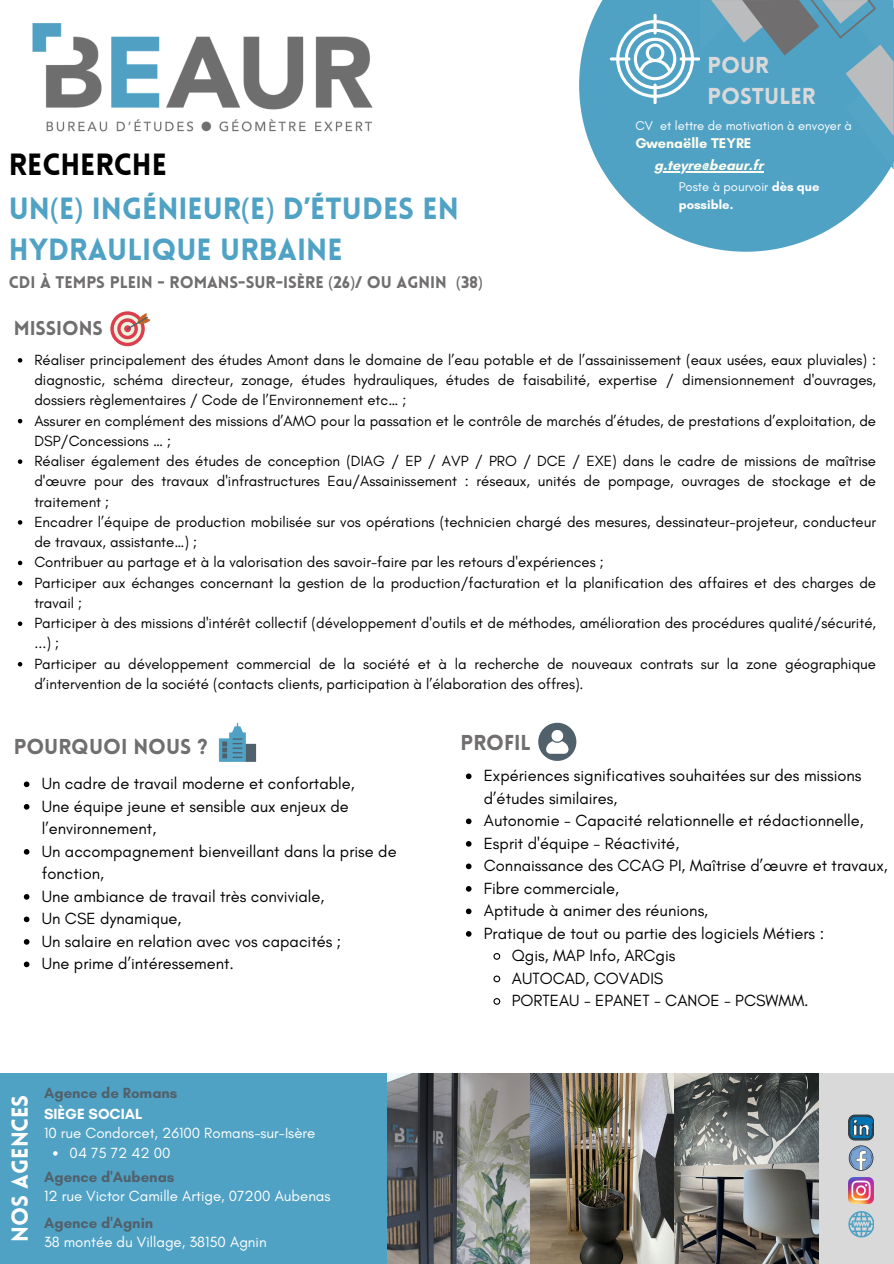
<style>
.page{position:relative;width:894px;height:1264px;background:#fff}
.page>*{position:absolute;margin:0;border:0;box-sizing:border-box;transform-origin:0 0}
.t1{font:900 30px/41.7px "Lovelo";color:#50a2c5}
.t2{font:900 30px "Lovelo";color:#000}
.t3{font:900 22.5px/31.5px "Lovelo";color:#d9d9d9}
.t4{font:900 22.5px "Lovelo";color:#fff}
.t5{font:900 21px "Lovelo";color:#706e6e}
.t6{font:900 19.5px "Lovelo";color:#706e6e}
.t7{font:16.5px/22.5px "Glacial Indifference";color:#000}
.t8{font:900 16.5px "Lovelo";color:#706e6e}
.t9{font:15px/20.2px "Glacial Indifference";color:#000}
.t10{font:15px "Glacial Indifference";color:#fff}
.t11{font:700 15px/20.2px "Glacial Indifference";color:#50616c}
.t12{font:700 14.4px "Glacial Indifference";color:#fefdef}
.t13{font:12.9px "Glacial Indifference";color:#fff}
.t14{font:700 12.9px "Glacial Indifference";color:#fff}
.s1{font-family:"Noto Sans";font-weight:400}
.s2{font-weight:700}
.s3{color:#fff}
</style>
<div class="page">
<img style="left:32px;top:23px;width:341px;height:109px">
<svg style="left:110px;top:311px;width:41px;height:35px"></svg>
<div style="left:0;top:1073px;width:818px;height:190px;background:#50a2c5"></div>
<img style="left:387px;top:1073px;width:431px;height:190px">
<div style="left:818px;top:1073px;width:75px;height:190px;background:#d9d9d9"></div>
<div style="left:848px;top:1114px;width:25px;height:26px;border:1px solid #333;border-radius:6px"></div>
<svg style="left:849px;top:1115px;width:23px;height:24px"></svg>
<svg style="left:848px;top:1145px;width:25px;height:25px"></svg>
<img style="left:848px;top:1177px;width:25px;height:26px">
<svg style="left:848px;top:1211px;width:25px;height:26px"></svg>
<svg style="left:579px;top:0;width:310px;height:252px;fill:#50a2c5"></svg>
<hr style="left:654px;top:171px;width:109px;height:1px;background:#fefdef">
<svg style="left:609px;top:0;width:284px;height:170px;background:#61a5c2"></svg>
<svg style="left:18px;top:358px;width:4px;height:4px"></svg>
<svg style="left:18px;top:419px;width:4px;height:4px"></svg>
<svg style="left:18px;top:459px;width:4px;height:5px"></svg>
<svg style="left:18px;top:520px;width:4px;height:4px"></svg>
<svg style="left:18px;top:560px;width:4px;height:5px"></svg>
<svg style="left:18px;top:581px;width:4px;height:4px"></svg>
<svg style="left:18px;top:621px;width:4px;height:5px"></svg>
<svg style="left:18px;top:662px;width:4px;height:4px"></svg>
<svg style="left:53px;top:1151px;width:5px;height:4px"></svg>
<svg style="left:538px;top:722px;width:38px;height:39px"></svg>
<svg style="left:466px;top:773px;width:5px;height:6px"></svg>
<svg style="left:466px;top:818px;width:5px;height:6px"></svg>
<svg style="left:466px;top:841px;width:5px;height:5px"></svg>
<svg style="left:466px;top:863px;width:5px;height:6px"></svg>
<svg style="left:466px;top:886px;width:5px;height:5px"></svg>
<svg style="left:466px;top:908px;width:5px;height:6px"></svg>
<svg style="left:466px;top:931px;width:5px;height:5px"></svg>
<svg style="left:493px;top:953px;width:8px;height:7px"></svg>
<svg style="left:493px;top:975px;width:8px;height:8px"></svg>
<svg style="left:493px;top:998px;width:8px;height:7px"></svg>
<div style="left:219px;top:738px;width:11px;height:23px;background:#50a2c5"></div>
<div style="left:244px;top:743px;width:12px;height:18px;background:#50616c"></div>
<div style="left:229px;top:732px;width:17px;height:29px;background:#50a2c5"></div>
<svg style="left:222px;top:723px;width:30px;height:35px"></svg>
<svg style="left:24px;top:781px;width:5px;height:6px"></svg>
<svg style="left:24px;top:804px;width:5px;height:5px"></svg>
<svg style="left:24px;top:849px;width:5px;height:5px"></svg>
<svg style="left:24px;top:894px;width:5px;height:5px"></svg>
<svg style="left:24px;top:916px;width:5px;height:6px"></svg>
<svg style="left:24px;top:939px;width:5px;height:5px"></svg>
<svg style="left:24px;top:961px;width:5px;height:6px"></svg>
<p class="t2" style="left:9px;top:152px;width:159px">RECHERCHE</p>
<p class="t1" style="left:9px;top:190px;width:451px">UN<span class="s1">(</span>E<span class="s1">)</span> INGÉNIEUR<span class="s1">(</span>E<span class="s1">)</span> D’ÉTUDES EN<br>HYDRAULIQUE URBAINE</p>
<p class="t8" style="left:9px;top:276px;width:475px">CDI À TEMPS PLEIN - ROMANS-SUR-ISÈRE <span class="s1">(</span>26<span class="s1">)</span>/ OU AGNIN <span class="s1">(</span>38<span class="s1">)</span></p>
<p class="t6" style="left:14px;top:320px;width:91px">MISSIONS</p>
<p class="t3" style="left:707px;top:52px;width:110px">POUR<br>POSTULER</p>
<h2 class="t13" style="left:635px;top:117px;width:218px">CV et lettre de motivation à envoyer à</h2>
<p class="t12" style="left:635px;top:134px;width:117px">Gwenaëlle TEYRE</p>
<p class="t12" style="left:654px;top:156px;width:111px">g.teyre@beaur.fr</p>
<p class="t13" style="left:678px;top:179px;width:142px">Poste à pourvoir <span class="s2">dès que</span></p>
<h6 class="t14" style="left:678px;top:196px;width:56px">possible.</h6>
<p class="t9" style="left:34px;top:349px;width:843px;text-align:justify">Réaliser principalement des études Amont dans le domaine de l’eau potable et de l’assainissement (eaux usées, eaux pluviales) : diagnostic, schéma directeur, zonage, études hydrauliques, études de faisabilité, expertise / dimensionnement d'ouvrages, dossiers règlementaires / Code de l’Environnement etc… ;</p>
<h1 class="t9" style="left:34px;top:410px;width:843px">Assurer en complément des missions d’AMO pour la passation et le contrôle de marchés d’études, de prestations d’exploitation, de<br>DSP/Concessions … ;</h1>
<h4 class="t9" style="left:34px;top:451px;width:843px;text-align:justify">Réaliser également des études de conception (DIAG / EP / AVP / PRO / DCE / EXE) dans le cadre de missions de maîtrise d'œuvre pour des travaux d'infrastructures Eau/Assainissement : réseaux, unités de pompage, ouvrages de stockage et de traitement ;</h4>
<p class="t9" style="left:34px;top:511px;width:843px">Encadrer l’équipe de production mobilisée sur vos opérations (technicien chargé des mesures, dessinateur-projeteur, conducteur de travaux, assistante…) ;</p>
<h3 class="t9" style="left:34px;top:552px;width:571px">Contribuer au partage et à la valorisation des savoir-faire par les retours d'expériences ;</h3>
<p class="t9" style="left:34px;top:572px;width:843px">Participer aux échanges concernant la gestion de la production/facturation et la planification des affaires et des charges de travail ;</p>
<p class="t9" style="left:34px;top:613px;width:843px">Participer à des missions d'intérêt collectif (développement d'outils et de méthodes, amélioration des procédures qualité/sécurité, ...) ;</p>
<p class="t9" style="left:34px;top:653px;width:843px">Participer au développement commercial de la société et à la recherche de nouveaux contrats sur la zone géographique d’intervention de la société (contacts clients, participation à l’élaboration des offres).</p>
<p class="t5" style="left:14px;top:738px;width:195px">POURQUOI NOUS ?</p>
<p class="t7" style="left:42px;top:772px;width:314px">Un cadre de travail moderne et confortable,</p>
<p class="t7" style="left:42px;top:794px;width:308px">Une équipe jeune et sensible aux enjeux de l’environnement,</p>
<p class="t7" style="left:42px;top:839px;width:356px">Un accompagnement bienveillant dans la prise de fonction,</p>
<p class="t7" style="left:42px;top:884px;width:284px">Une ambiance de travail très conviviale,</p>
<p class="t7" style="left:42px;top:907px;width:141px">Un CSE dynamique,</p>
<h2 class="t7" style="left:42px;top:929px;width:301px">Un salaire en relation avec vos capacités ;</h2>
<p class="t7" style="left:42px;top:952px;width:194px">Une prime d’intéressement.</p>
<p class="t4" style="left:11px;top:1241px;width:148px;rotate:-90deg">NOS AGENCES</p>
<p class="t11" style="left:44px;top:1082px;width:135px">Agence de Romans<br><span class="s3">SIÈGE SOCIAL</span></p>
<p class="t10" style="left:44px;top:1123px;width:273px">10 rue Condorcet, 26100 Romans-sur-Isère</p>
<p class="t10" style="left:70px;top:1143px;width:103px">04 75 72 42 00</p>
<h2 class="t11" style="left:44px;top:1166px;width:132px">Agence d'Aubenas</h2>
<p class="t10" style="left:44px;top:1186px;width:288px">12 rue Victor Camille Artige, 07200 Aubenas</p>
<p class="t11" style="left:44px;top:1212px;width:111px">Agence d'Agnin</p>
<p class="t10" style="left:44px;top:1232px;width:224px">38 montée du Village, 38150 Agnin</p>
<p class="t5" style="left:460px;top:733px;width:72px">PROFIL</p>
<p class="t7" style="left:483px;top:764px;width:379px">Expériences significatives souhaitées sur des missions d’études similaires,</p>
<p class="t7" style="left:483px;top:809px;width:381px">Autonomie - Capacité relationnelle et rédactionnelle,</p>
<p class="t7" style="left:483px;top:831px;width:197px">Esprit d'équipe - Réactivité,</p>
<p class="t7" style="left:483px;top:854px;width:405px">Connaissance des CCAG PI, Maîtrise d’œuvre et travaux,</p>
<h2 class="t7" style="left:483px;top:876px;width:137px">Fibre commerciale,</h2>
<p class="t7" style="left:483px;top:899px;width:226px">Aptitude à animer des réunions,</p>
<p class="t7" style="left:483px;top:921px;width:342px">Pratique de tout ou partie des logiciels Métiers :</p>
<p class="t7" style="left:511px;top:944px;width:165px">Qgis, MAP Info, ARCgis</p>
<p class="t7" style="left:511px;top:966px;width:153px">AUTOCAD, COVADIS</p>
<p class="t7" style="left:511px;top:989px;width:298px">PORTEAU - EPANET - CANOE - PCSWMM.</p>
</div>
